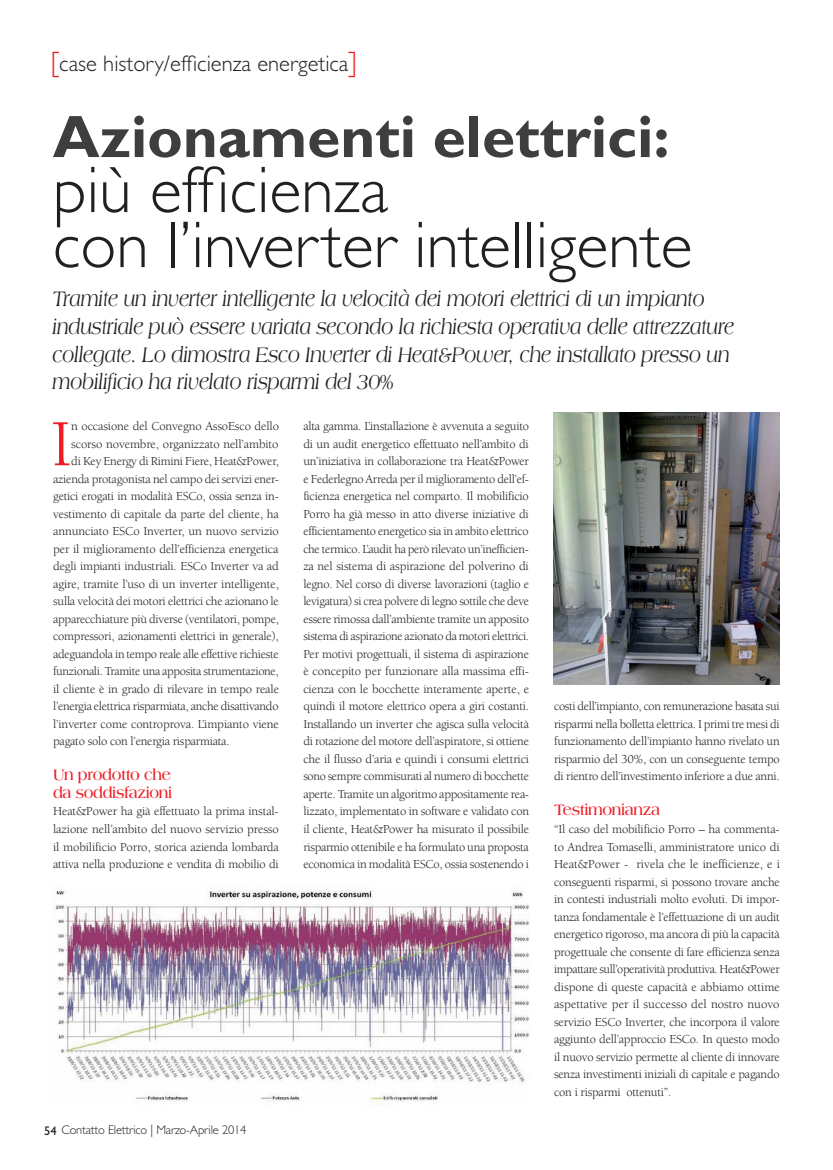
<style>
.page{position:relative;width:833px;height:1170px;background:#fff}
.page>*{position:absolute;margin:0;border:0;box-sizing:border-box;transform-origin:0 0}
.t1{font:67.62px "Berkeley Std";color:#ee1d23}
.t2{font:300 66.25px/55px "Gill Sans Std";color:#231f20}
.t3{font:700 60px "Gill Sans Std";color:#3e3e3f}
.t4{font:italic 22.5px/27.5px "Americana Std";letter-spacing:-.01em;color:#231f20;scale:.8 1}
.t5{font:300 22.5px "Gill Sans Std";color:#231f20}
.t6{font:700 16.25px/17.5px "Americana Std";letter-spacing:-.02em;color:#ee1d23;scale:.9 1}
.t7{font:12.5px/17.5px "Berkeley Std";letter-spacing:-.02em;color:#231f20;text-align:justify}
.t8{font:300 12.5px "Gill Sans Std";letter-spacing:-.015em;color:#231f20}
.s1{font-size:28.12px;color:#ee1d23}
.s2{font-weight:400}
</style>
<div class="page">
<img style="left:54px;top:890px;width:475px;height:213px">
<img style="left:553px;top:412px;width:226px;height:273px">
<h3 class="t5" style="left:51px;top:51px;width:308px"><span class="s1">[</span>case history/efficienza energetica<span class="s1">]</span></h3>
<h3 class="t3" style="left:53px;top:101px;width:618px">Azionamenti elettrici:</h3>
<h2 class="t2" style="left:53px;top:163px;width:641px">più efficienza<br>con l’inverter intelligente</h2>
<p class="t4" style="left:53px;top:285px;width:853px">Tramite un inverter intelligente la velocità dei motori elettrici di un impianto industriale può essere variata secondo la richiesta operativa delle attrezzature collegate. Lo dimostra Esco Inverter di Heat&amp;Power, che installato presso un mobilificio ha rivelato risparmi del 30%</p>
<h1 class="t1" style="left:51px;top:408px;width:23px">I</h1>
<p class="t7" style="left:71px;top:418px;width:209px">n occasione del Convegno AssoEsco dello</p>
<p class="t7" style="left:71px;top:435px;width:209px">scorso novembre, organizzato nell’ambito</p>
<p class="t7" style="left:71px;top:453px;width:209px">di Key Energy di Rimini Fiere, Heat&amp;Power,</p>
<p class="t7" style="left:53px;top:470px;width:227px">azienda protagonista nel campo dei servizi ener-</p>
<p class="t7" style="left:53px;top:488px;width:227px">getici erogati in modalità ESCo, ossia senza in-</p>
<p class="t7" style="left:53px;top:505px;width:227px">vestimento di capitale da parte del cliente, ha</p>
<p class="t7" style="left:53px;top:523px;width:227px">annunciato ESCo Inverter, un nuovo servizio</p>
<p class="t7" style="left:53px;top:540px;width:227px">per il miglioramento dell’efficienza energetica</p>
<p class="t7" style="left:53px;top:558px;width:227px">degli impianti industriali. ESCo Inverter va ad</p>
<p class="t7" style="left:53px;top:575px;width:227px">agire, tramite l’uso di un inverter intelligente,</p>
<p class="t7" style="left:53px;top:593px;width:227px">sulla velocità dei motori elettrici che azionano le</p>
<p class="t7" style="left:53px;top:610px;width:227px">apparecchiature più diverse (ventilatori, pompe,</p>
<p class="t7" style="left:53px;top:628px;width:227px">compressori, azionamenti elettrici in generale),</p>
<p class="t7" style="left:53px;top:645px;width:227px">adeguandola in tempo reale alle effettive richieste</p>
<p class="t7" style="left:53px;top:663px;width:227px">funzionali. Tramite una apposita strumentazione,</p>
<p class="t7" style="left:53px;top:680px;width:227px">il cliente è in grado di rilevare in tempo reale</p>
<p class="t7" style="left:53px;top:698px;width:227px">l’energia elettrica risparmiata, anche disattivando</p>
<p class="t7" style="left:53px;top:715px;width:227px">l’inverter come controprova. L’impianto viene</p>
<p class="t7" style="left:53px;top:733px;width:178px">pagato solo con l’energia risparmiata.</p>
<h3 class="t6" style="left:53px;top:766px;width:134px">Un prodotto che da soddisfazioni</h3>
<p class="t7" style="left:53px;top:803px;width:227px">Heat&amp;Power ha già effettuato la prima instal&shy;lazione nell’ambito del nuovo servizio presso il mobilificio Porro, storica azienda lombarda attiva nella produzione e vendita di mobilio di</p>
<p class="t7" style="left:303px;top:418px;width:227px">alta gamma. L’installazione è avvenuta a seguito di un audit energetico effettuato nell’ambito di un’iniziativa in collaborazione tra Heat&amp;Power e Federlegno Arreda per il miglioramento dell’ef&shy;ficienza energetica nel comparto. Il mobilificio Porro ha già messo in atto diverse iniziative di efficientamento energetico sia in ambito elettrico che termico. L’audit ha però rilevato un’inefficien&shy;za nel sistema di aspirazione del polverino di legno. Nel corso di diverse lavorazioni (taglio e levigatura) si crea polvere di legno sottile che deve essere rimossa dall’ambiente tramite un apposito sistema di aspirazione azionato da motori elettrici.<br>Per motivi progettuali, il sistema di aspirazione è concepito per funzionare alla massima effi&shy;cienza con le bocchette interamente aperte, e quindi il motore elettrico opera a giri costanti.<br>Installando un inverter che agisca sulla velocità di rotazione del motore dell’aspiratore, si ottiene che il flusso d’aria e quindi i consumi elettrici sono sempre commisurati al numero di bocchette aperte. Tramite un algoritmo appositamente rea&shy;lizzato, implementato in software e validato con il cliente, Heat&amp;Power ha misurato il possibile risparmio ottenibile e ha formulato una proposta economica in modalità ESCo, ossia sostenendo i</p>
<p class="t8" style="left:44px;top:1122px;width:204px"><span class="s2">54</span> Contatto Elettrico | Marzo-Aprile 2014</p>
<p class="t7" style="left:554px;top:698px;width:227px">costi dell’impianto, con remunerazione basata sui risparmi nella bolletta elettrica. I primi tre mesi di funzionamento dell’impianto hanno rivelato un risparmio del 30%, con un conseguente tempo di rientro dell’investimento inferiore a due anni.</p>
<h3 class="t6" style="left:554px;top:801px;width:119px">Testimonianza</h3>
<p class="t7" style="left:554px;top:820px;width:227px">“Il caso del mobilificio Porro – ha commenta&shy;to Andrea Tomaselli, amministratore unico di Heat&amp;Power - rivela che le inefficienze, e i conseguenti risparmi, si possono trovare anche in contesti industriali molto evoluti. Di impor&shy;tanza fondamentale è l’effettuazione di un audit energetico rigoroso, ma ancora di più la capacità progettuale che consente di fare efficienza senza impattare sull’operatività produttiva. Heat&amp;Power dispone di queste capacità e abbiamo ottime aspettative per il successo del nostro nuovo servizio ESCo Inverter, che incorpora il valore aggiunto dell’approccio ESCo. In questo modo il nuovo servizio permette al cliente di innovare senza investimenti iniziali di capitale e pagando con i risparmi ottenuti”.</p>
</div>
